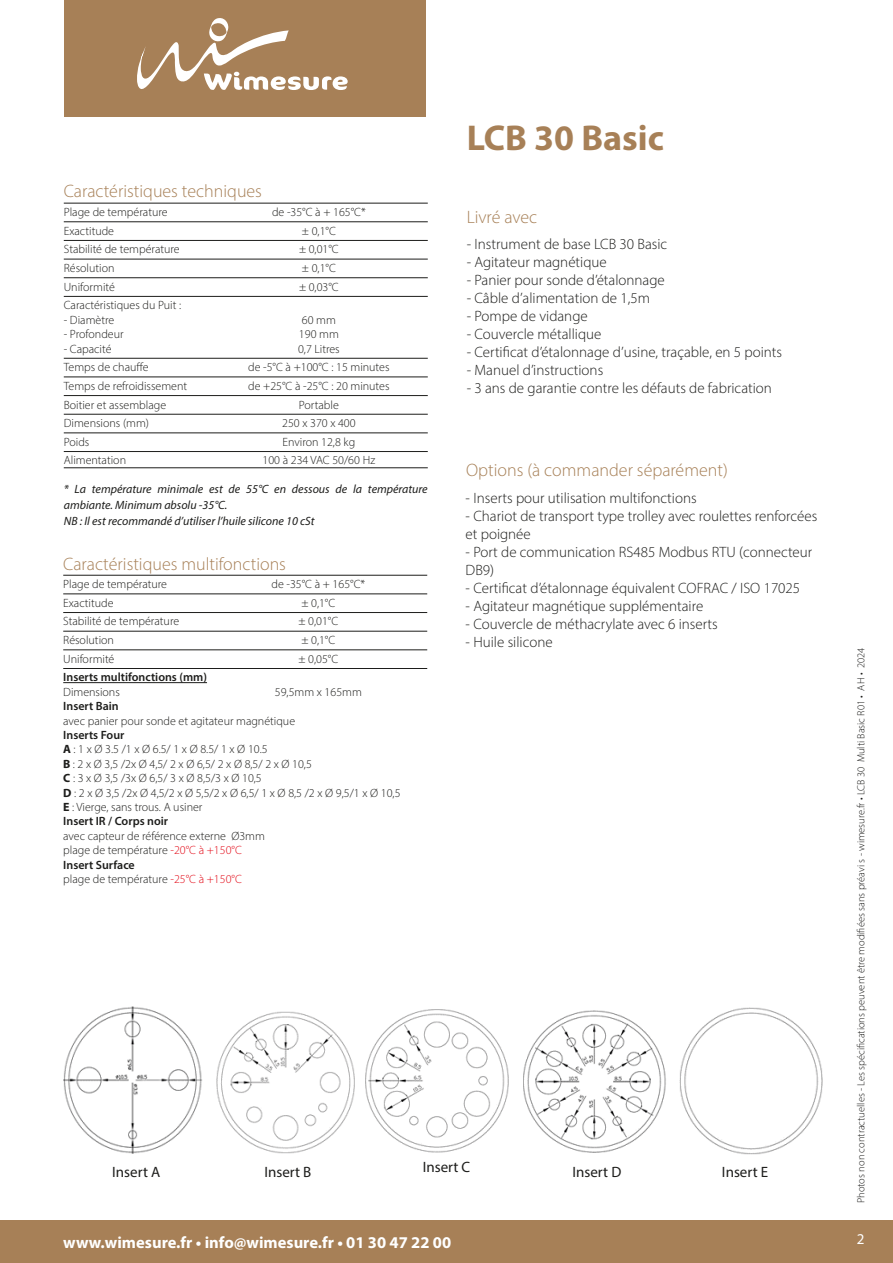
<style>
.page{position:relative;width:893px;height:1263px;background:#fff}
.page>*{position:absolute;margin:0;border:0;box-sizing:border-box;transform-origin:0 0}
.Titre{font:700 36px "Myriad Pro";color:#a78057}
.Titre_2{font:300 18px "Myriad Pro";color:#a78057}
.t1{font:700 16.5px "Myriad Pro";color:#fff}
.t2{font:300 15px/18px "Myriad Pro";color:#1d1d1b}
.t3{font:15px "Myriad Pro";color:#1d1d1b}
.t4{font:15px "Myriad Pro";color:#fff}
.Texte_filet_1{font:300 12px/14.4px "Myriad Pro";color:#1d1d1b}
.t5{font:italic 12px/16.2px "Myriad Pro";color:#1d1d1b}
.Texte_filet_1-2{font:600 12px/14.4px "Myriad Pro";color:#1d1d1b}
.t6{font:300 10.5px "Myriad Pro";color:#1d1d1b}
.s1{font-weight:300}
.s2{font-weight:600}
.s3{font-weight:700}
.s4{color:#e30614}
</style>
<div class="page">
<div style="left:0;top:1220px;width:893px;height:43px;background:#a78057"></div>
<div style="left:64px;top:0;width:361px;height:117px;background:#a78057"></div>
<svg style="left:137px;top:18px;width:211px;height:72px"></svg>
<hr style="left:64px;top:203px;width:364px;height:1px;background:#1d1d1b">
<hr style="left:64px;top:222px;width:364px;height:1px;background:#1d1d1b">
<hr style="left:64px;top:240px;width:364px;height:1px;background:#1d1d1b">
<hr style="left:64px;top:259px;width:364px;height:1px;background:#1d1d1b">
<hr style="left:64px;top:277px;width:364px;height:1px;background:#1d1d1b">
<hr style="left:64px;top:296px;width:364px;height:1px;background:#1d1d1b">
<hr style="left:64px;top:358px;width:364px;height:1px;background:#1d1d1b">
<hr style="left:64px;top:377px;width:364px;height:1px;background:#1d1d1b">
<hr style="left:64px;top:395px;width:364px;height:1px;background:#1d1d1b">
<hr style="left:64px;top:414px;width:364px;height:1px;background:#1d1d1b">
<hr style="left:64px;top:433px;width:364px;height:1px;background:#1d1d1b">
<hr style="left:64px;top:451px;width:364px;height:1px;background:#1d1d1b">
<hr style="left:64px;top:467px;width:364px;height:1px;background:#1d1d1b">
<hr style="left:63px;top:575px;width:364px;height:1px;background:#1d1d1b">
<hr style="left:63px;top:594px;width:364px;height:1px;background:#1d1d1b">
<hr style="left:63px;top:612px;width:364px;height:1px;background:#1d1d1b">
<hr style="left:63px;top:631px;width:364px;height:1px;background:#1d1d1b">
<hr style="left:63px;top:650px;width:364px;height:1px;background:#1d1d1b">
<hr style="left:63px;top:668px;width:364px;height:1px;background:#1d1d1b">
<hr style="left:63px;top:682px;width:144px;height:1px;background:#1d1d1b">
<img style="left:217px;top:1011px;width:137px;height:142px">
<img style="left:64px;top:1007px;width:138px;height:146px">
<img style="left:366px;top:1010px;width:143px;height:143px">
<img style="left:523px;top:1010px;width:143px;height:143px">
<img style="left:680px;top:1008px;width:142px;height:146px">
<p class="Titre_2" style="left:64px;top:181px;width:200px">Caractéristiques techniques</p>
<p class="Texte_filet_1" style="left:64px;top:205px;width:105px">Plage de température</p>
<p class="Texte_filet_1" style="left:272px;top:205px;width:95px">de -35°C à + 165°C*</p>
<p class="Texte_filet_1" style="left:64px;top:223px;width:52px">Exactitude</p>
<p class="Texte_filet_1" style="left:302px;top:223px;width:35px">± 0,1°C</p>
<p class="Texte_filet_1" style="left:64px;top:242px;width:117px">Stabilité de température</p>
<p class="Texte_filet_1" style="left:299px;top:242px;width:41px">± 0,01°C</p>
<p class="Texte_filet_1" style="left:64px;top:261px;width:52px">Résolution</p>
<p class="Texte_filet_1" style="left:302px;top:261px;width:35px">± 0,1°C</p>
<p class="Texte_filet_1" style="left:64px;top:279px;width:53px">Uniformité</p>
<p class="Texte_filet_1" style="left:299px;top:279px;width:41px">± 0,03°C</p>
<p class="Texte_filet_1" style="left:64px;top:298px;width:119px">Caractéristiques du Puit :</p>
<p class="Texte_filet_1" style="left:64px;top:312px;width:52px">- Diamètre</p>
<p class="Texte_filet_1" style="left:302px;top:312px;width:35px">60 mm</p>
<p class="Texte_filet_1" style="left:64px;top:327px;width:61px">- Profondeur</p>
<p class="Texte_filet_1" style="left:299px;top:327px;width:41px">190 mm</p>
<p class="Texte_filet_1" style="left:64px;top:341px;width:49px">- Capacité</p>
<p class="Texte_filet_1" style="left:298px;top:341px;width:43px">0,7 Litres</p>
<p class="Texte_filet_1" style="left:64px;top:360px;width:86px">Temps de chauffe</p>
<p class="Texte_filet_1" style="left:248px;top:360px;width:143px">de -5°C à +100°C : 15 minutes</p>
<p class="Texte_filet_1" style="left:64px;top:379px;width:125px">Temps de refroidissement</p>
<p class="Texte_filet_1" style="left:248px;top:379px;width:143px">de +25°C à -25°C : 20 minutes</p>
<p class="Texte_filet_1" style="left:64px;top:397px;width:104px">Boitier et assemblage</p>
<p class="Texte_filet_1" style="left:299px;top:397px;width:42px">Portable</p>
<p class="Texte_filet_1" style="left:64px;top:416px;width:87px">Dimensions (mm)</p>
<p class="Texte_filet_1" style="left:282px;top:416px;width:75px">250 x 370 x 400</p>
<p class="Texte_filet_1" style="left:64px;top:434px;width:27px">Poids</p>
<p class="Texte_filet_1" style="left:283px;top:434px;width:74px">Environ 12,8 kg</p>
<p class="Texte_filet_1" style="left:64px;top:453px;width:64px">Alimentation</p>
<p class="Texte_filet_1" style="left:263px;top:453px;width:114px">100 à 234 VAC 50/60 Hz</p>
<p class="t5" style="left:64px;top:480px;width:365px">* La température minimale est de 55°C en dessous de la température ambiante. Minimum absolu -35°C.<br>NB : Il est recommandé d’utiliser l’huile silicone 10 cSt</p>
<p class="Titre_2" style="left:63px;top:553px;width:224px">Caractéristiques multifonctions</p>
<p class="Texte_filet_1" style="left:63px;top:577px;width:105px">Plage de température</p>
<p class="Texte_filet_1" style="left:271px;top:577px;width:95px">de -35°C à + 165°C*</p>
<p class="Texte_filet_1" style="left:63px;top:595px;width:52px">Exactitude</p>
<p class="Texte_filet_1" style="left:301px;top:595px;width:35px">± 0,1°C</p>
<p class="Texte_filet_1" style="left:63px;top:614px;width:117px">Stabilité de température</p>
<p class="Texte_filet_1" style="left:298px;top:614px;width:41px">± 0,01°C</p>
<p class="Texte_filet_1" style="left:63px;top:633px;width:52px">Résolution</p>
<p class="Texte_filet_1" style="left:301px;top:633px;width:35px">± 0,1°C</p>
<p class="Texte_filet_1" style="left:63px;top:651px;width:53px">Uniformité</p>
<p class="Texte_filet_1" style="left:298px;top:651px;width:41px">± 0,05°C</p>
<p class="Texte_filet_1-2" style="left:63px;top:670px;width:145px">Inserts multifonctions (mm)<br><span class="s1">Dimensions</span></p>
<p class="Texte_filet_1" style="left:275px;top:684px;width:88px">59,5mm x 165mm</p>
<p class="Texte_filet_1" style="left:63px;top:699px;width:339px"><span class="s2">Insert Bain<br></span>avec panier pour sonde et agitateur magnétique<br><span class="s2">Inserts Four<br></span><span class="s3">A</span> : 1 x Ø 3.5 /1 x Ø 6.5/ 1 x Ø 8.5/ 1 x Ø 10.5<br><span class="s3">B</span> : 2 x Ø 3,5 /2x Ø 4,5/ 2 x Ø 6,5/ 2 x Ø 8,5/ 2 x Ø 10,5<br><span class="s3">C</span> : 3 x Ø 3,5 /3x Ø 6,5/ 3 x Ø 8,5/3 x Ø 10,5<br><span class="s3">D</span> : 2 x Ø 3,5 /2x Ø 4,5/2 x Ø 5,5/2 x Ø 6,5/ 1 x Ø 8,5 /2 x Ø 9,5/1 x Ø 10,5<br><span class="s3">E</span> : Vierge, sans trous. A usiner<br><span class="s2">Insert IR / Corps noir<br></span>avec capteur de référence externe Ø3mm<br>plage de température <span class="s4">-20°C à +150°C<br></span><span class="s2">Insert Surface<br></span>plage de température <span class="s4">-25°C à +150°C</span></p>
<p class="Titre" style="left:467px;top:115px;width:199px">LCB 30 Basic</p>
<p class="Titre_2" style="left:467px;top:206px;width:72px">Livré avec</p>
<p class="t2" style="left:467px;top:234px;width:202px">- Instrument de base LCB 30 Basic</p>
<p class="t2" style="left:467px;top:252px;width:142px">- Agitateur magnétique</p>
<p class="t2" style="left:467px;top:270px;width:200px">- Panier pour sonde d’étalonnage</p>
<p class="t2" style="left:467px;top:288px;width:185px">- Câble d’alimentation de 1,5m</p>
<p class="t2" style="left:467px;top:306px;width:123px">- Pompe de vidange</p>
<p class="t2" style="left:467px;top:324px;width:136px">- Couvercle métallique</p>
<p class="t2" style="left:467px;top:342px;width:317px">- Certificat d’étalonnage d’usine, traçable, en 5 points</p>
<p class="t2" style="left:467px;top:360px;width:138px">- Manuel d’instructions</p>
<p class="t2" style="left:467px;top:378px;width:307px">- 3 ans de garantie contre les défauts de fabrication</p>
<p class="Titre_2" style="left:466px;top:459px;width:263px">Options (à commander séparément)</p>
<p class="t2" style="left:466px;top:489px;width:233px">- Inserts pour utilisation multifonctions</p>
<p class="t2" style="left:466px;top:507px;width:353px">- Chariot de transport type trolley avec roulettes renforcées et poignée</p>
<p class="t2" style="left:466px;top:543px;width:348px">- Port de communication RS485 Modbus RTU (connecteur<br>DB9)</p>
<p class="t2" style="left:466px;top:579px;width:336px">- Certificat d’étalonnage équivalent COFRAC / ISO 17025</p>
<p class="t2" style="left:466px;top:597px;width:239px">- Agitateur magnétique supplémentaire</p>
<p class="t2" style="left:466px;top:615px;width:254px">- Couvercle de méthacrylate avec 6 inserts</p>
<p class="t2" style="left:466px;top:633px;width:89px">- Huile silicone</p>
<p class="t3" style="left:112px;top:1163px;width:50px">Insert A</p>
<p class="t3" style="left:264px;top:1163px;width:49px">Insert B</p>
<p class="t3" style="left:423px;top:1158px;width:49px">Insert C</p>
<p class="t3" style="left:572px;top:1163px;width:50px">Insert D</p>
<p class="t3" style="left:722px;top:1163px;width:48px">Insert E</p>
<h3 class="t1" style="left:63px;top:1231px;width:389px">www.wimesure.fr • info@wimesure.fr • 01 30 47 22 00</h3>
<p class="t6" style="left:855px;top:1203px;width:557px;rotate:-90deg">Photos non contractuelles - Les spécifications peuvent être modifiées sans préavi s - wimesure.fr • LCB 30 Multi Basic R01 • AH • 2024</p>
<p class="t4" style="left:857px;top:1230px;width:9px">2</p>
</div>
